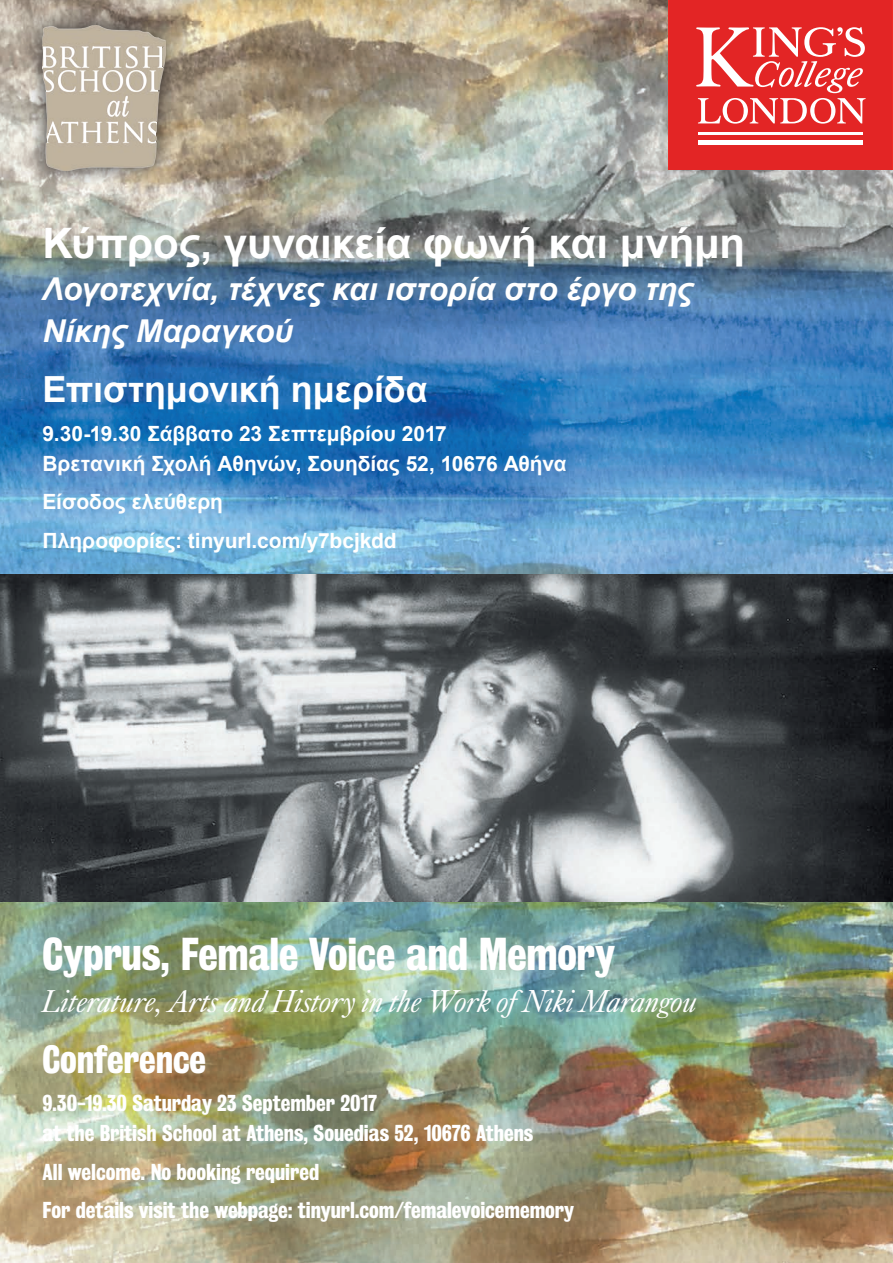
<style>
.page{position:relative;width:893px;height:1263px;background:#fff}
.page>*{position:absolute;margin:0;border:0;box-sizing:border-box;transform-origin:0 0}
.t1{font:700 42px "Arial";letter-spacing:-.005em;color:#fff}
.t2{font:42px "Kings Bureau Grot Three Seven";letter-spacing:-.005em;color:#fff}
.t3{font:700 36px "Arial";letter-spacing:-.005em;color:#fff}
.t4{font:36px "Kings Bureau Grot Three Seven";letter-spacing:-.005em;color:#fff}
.t5{font:italic 700 31.5px/42px "Arial";letter-spacing:-.005em;color:#fff}
.t6{font:italic 31.5px "Kings Caslon Display";letter-spacing:-.01em;color:#fff}
.t7{font:21px/30px "Kings Bureau Grot Three Seven";letter-spacing:-.005em;color:#fff}
.t8{font:700 21px/30px "Arial";color:#fff}
</style>
<div class="page">
<img style="left:0;top:0;width:893px;height:1263px">
<div style="left:669px;top:0;width:223px;height:170px;background:#e32525"></div>
<hr style="left:698px;top:133px;width:164px;height:2px;background:#fff">
<hr style="left:698px;top:140px;width:164px;height:4px;background:#fff">
<svg style="left:696px;top:27px;width:170px;height:97px"></svg>
<svg style="left:23px;top:7px;width:161px;height:182px;background:#afa495"></svg>
<img style="left:43px;top:26px;width:122px;height:145px">
<h1 class="t1" style="left:43px;top:215px;width:704px">Κύπρος, γυναικεία φωνή και μνήμη</h1>
<h3 class="t5" style="left:43px;top:269px;width:652px">Λογοτεχνία, τέχνες και ιστορία στο έργο της<br>Νίκης Μαραγκού</h3>
<h2 class="t3" style="left:43px;top:366px;width:387px">Επιστημονική ημερίδα</h2>
<p class="t8" style="left:43px;top:419px;width:526px">9.30-19.30 Σάββατο 23 Σεπτεμβρίου 2017<br>Βρετανική Σχολή Αθηνών, Σουηδίας 52, 10676 Αθήνα</p>
<p class="t8" style="left:43px;top:483px;width:356px;line-height:38.5px">Είσοδος ελεύθερη<br>Πληροφορίες: tinyurl.com/y7bcjkdd</p>
<h1 class="t2" style="left:43px;top:930px;width:574px">Cyprus, Female Voice and Memory</h1>
<h3 class="t6" style="left:43px;top:983px;width:657px">Literature, Arts and History in the Work of Niki Marangou</h3>
<h2 class="t4" style="left:43px;top:1038px;width:165px">Conference</h2>
<p class="t7" style="left:43px;top:1088px;width:492px">9.30-19.30 Saturday 23 September 2017<br>at the British School at Athens, Souedias 52, 10676 Athens</p>
<p class="t7" style="left:43px;top:1152px;width:533px;line-height:38.5px">All welcome. No booking required<br>For details visit the webpage: tinyurl.com/femalevoicememory</p>
</div>
